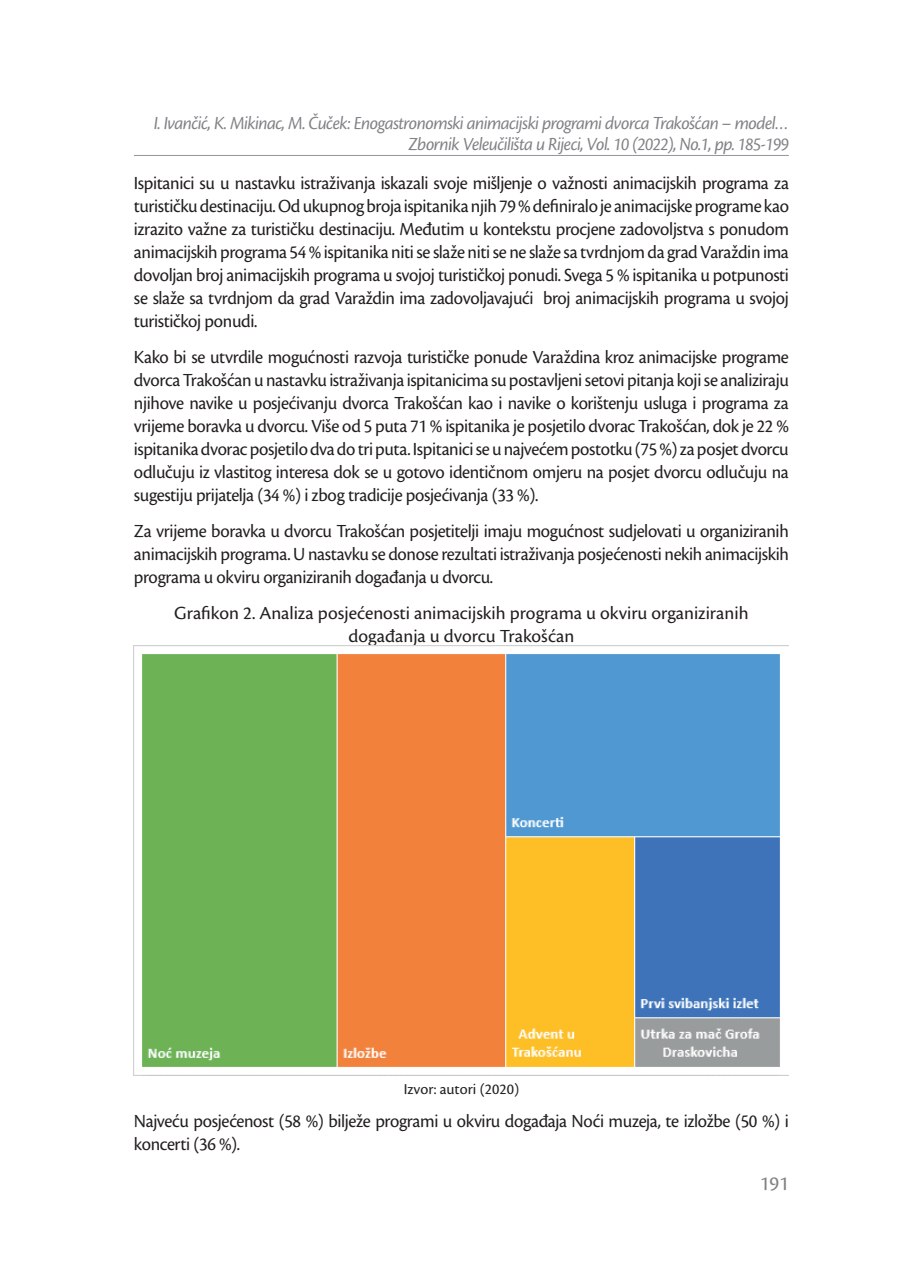
<style>
.page{position:relative;width:903px;height:1270px;background:#fff}
.page>*{position:absolute;margin:0;border:0;box-sizing:border-box;transform-origin:0 0}
.t1{font:21px "Cronos Pro";color:#808285}
.t2{font:19.25px/23.1px "Cronos Pro";letter-spacing:-.02em;color:#231f20;text-align:justify;scale:.96 1}
.t3{font:italic 19.25px/21px "Cronos Pro";letter-spacing:-.035em;color:#808285;text-align:right;scale:.96 1}
.t4{font:19.25px/23.1px "Cronos Pro";color:#231f20;text-align:center}
.t5{font:15.75px "Cronos Pro";color:#231f20}
</style>
<div class="page">
<hr style="left:134px;top:155px;width:655px;height:1px;background:#939598">
<img style="left:134px;top:645px;width:655px;height:430px">
<p class="t3" style="left:154px;top:113px;width:663px">I. Ivančić, K. Mikinac, M. Čuček: Enogastronomski animacijski programi dvorca Trakošćan – model…<br>Zbornik Veleučilišta u Rijeci, Vol. 10 (2022), No.1, pp. 185-199</p>
<p class="t2" style="left:134px;top:171px;width:684px">Ispitanici su u nastavku istraživanja iskazali svoje mišljenje o važnosti animacijskih programa za turističku destinaciju. Od ukupnog broja ispitanika njih 79 % definiralo je animacijske programe kao izrazito važne za turističku destinaciju. Međutim u kontekstu procjene zadovoljstva s ponudom animacijskih programa 54 % ispitanika niti se slaže niti se ne slaže sa tvrdnjom da grad Varaždin ima dovoljan broj animacijskih programa u svojoj turističkoj ponudi. Svega 5 % ispitanika u potpunosti se slaže sa tvrdnjom da grad Varaždin ima zadovoljavajući broj animacijskih programa u svojoj turističkoj ponudi.</p>
<p class="t2" style="left:134px;top:345px;width:684px">Kako bi se utvrdile mogućnosti razvoja turističke ponude Varaždina kroz animacijske programe dvorca Trakošćan u nastavku istraživanja ispitanicima su postavljeni setovi pitanja koji se analiziraju njihove navike u posjećivanju dvorca Trakošćan kao i navike o korištenju usluga i programa za vrijeme boravka u dvorcu. Više od 5 puta 71 % ispitanika je posjetilo dvorac Trakošćan, dok je 22 % ispitanika dvorac posjetilo dva do tri puta. Ispitanici se u najvećem postotku (75 %) za posjet dvorcu odlučuju iz vlastitog interesa dok se u gotovo identičnom omjeru na posjet dvorcu odlučuju na sugestiju prijatelja (34 %) i zbog tradicije posjećivanja (33 %).</p>
<p class="t2" style="left:134px;top:519px;width:684px">Za vrijeme boravka u dvorcu Trakošćan posjetitelji imaju mogućnost sudjelovati u organiziranih animacijskih programa. U nastavku se donose rezultati istraživanja posjećenosti nekih animacijskih programa u okviru organiziranih događanja u dvorcu.</p>
<p class="t4" style="left:174px;top:601px;width:576px">Grafikon 2. Analiza posjećenosti animacijskih programa u okviru organiziranih događanja u dvorcu Trakošćan</p>
<p class="t5" style="left:404px;top:1080px;width:117px">Izvor: autori (2020)</p>
<p class="t2" style="left:134px;top:1110px;width:684px">Najveću posjećenost (58 %) bilježe programi u okviru događaja Noći muzeja, te izložbe (50 %) i koncerti (36 %).</p>
<p class="t1" style="left:760px;top:1171px;width:31px">191</p>
</div>
